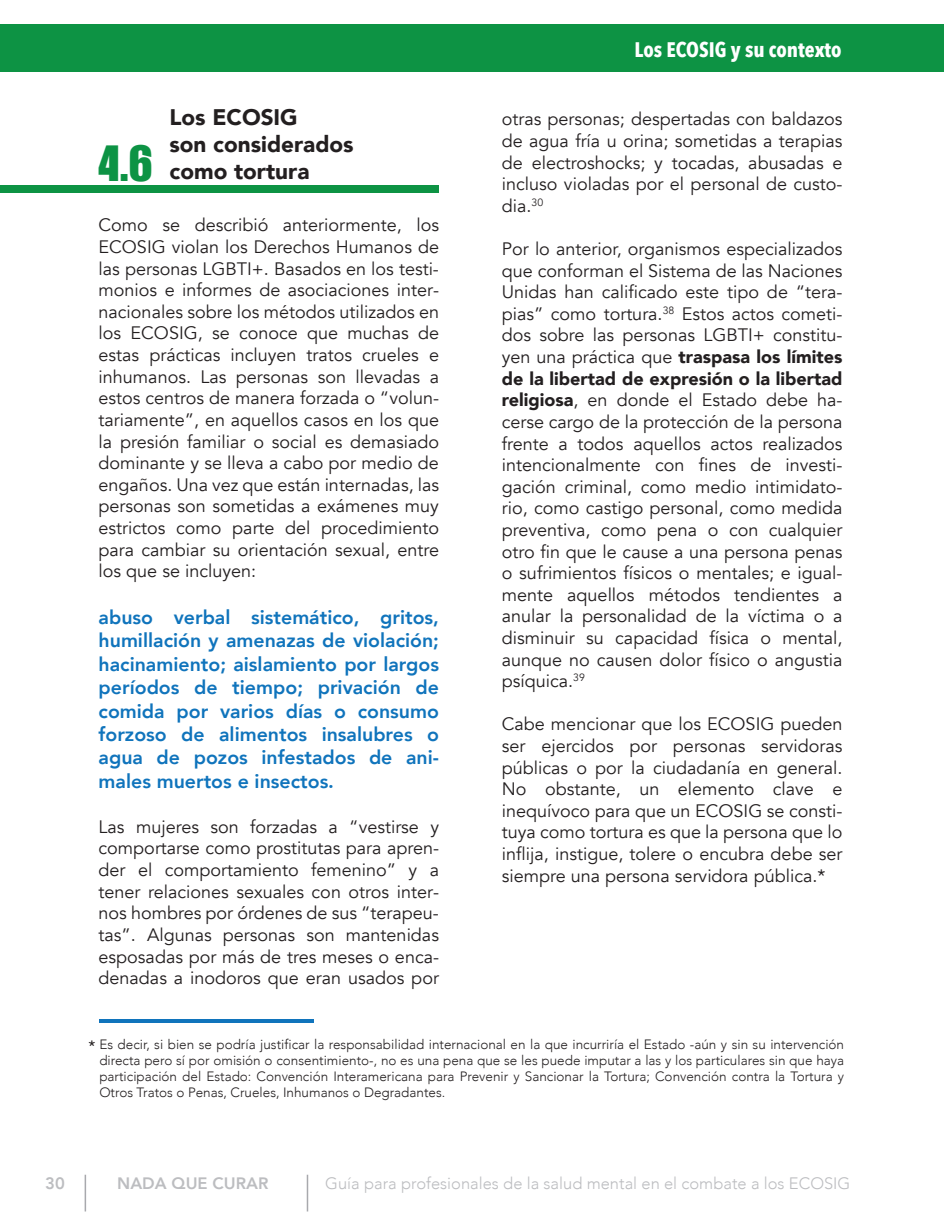
<style>
.page{position:relative;width:944px;height:1214px;background:#fff}
.page>*{position:absolute;margin:0;border:0;box-sizing:border-box;transform-origin:0 0}
.t1{font:45px "Gabo Drive";color:#0d9344}
.t2{font:900 22.5px/27px "Avenir";color:#231f20}
.t3{font:700 21px "Avenir Next Condensed";color:#fff}
.t4{font:800 19.5px/23.4px "Avenir";color:#1074bc;text-align:justify}
.t5{font:18px/21.6px "Avenir";color:#231f20;text-align:justify}
.t6{font:300 16.5px "Avenir";color:#bcbdc0}
.t7{font:800 16.5px "Avenir";color:#bcbdc0}
.t8{font:500 15px "Avenir";color:#231f20}
.t9{font:300 13.5px/16.2px "Avenir";color:#231f20;text-align:justify}
.s1{font-weight:900}
</style>
<div class="page">
<div style="left:0;top:24px;width:943px;height:47px;background:#0d9344"></div>
<hr style="left:307px;top:1174px;width:1px;height:37px;background:#a8a9ad">
<hr style="left:85px;top:1174px;width:1px;height:37px;background:#a8a9ad">
<div style="left:1px;top:186px;width:438px;height:7px;background:#0d9344"></div>
<hr style="left:99px;top:1019px;width:215px;height:3px;background:#1074bc">
<h1 class="t1" style="left:99px;top:132px;width:56px">4.6</h1>
<p class="t2" style="left:169px;top:103px;width:186px">Los ECOSIG<br>son considerados como tortura</p>
<p class="t5" style="left:99px;top:215px;width:342px">Como se describió anteriormente, los ECOSIG violan los Derechos Humanos de las personas LGBTI+. Basados en los testi&shy;monios e informes de asociaciones inter&shy;nacionales sobre los métodos utilizados en los ECOSIG, se conoce que muchas de estas prácticas incluyen tratos crueles e inhumanos. Las personas son llevadas a estos centros de manera forzada o “volun&shy;tariamente”, en aquellos casos en los que la presión familiar o social es demasiado dominante y se lleva a cabo por medio de engaños. Una vez que están internadas, las personas son sometidas a exámenes muy estrictos como parte del procedimiento para cambiar su orientación sexual, entre los que se incluyen:</p>
<p class="t4" style="left:99px;top:605px;width:342px">abuso verbal sistemático, gritos, humillación y amenazas de violación; hacinamiento; aislamiento por largos períodos de tiempo; privación de comida por varios días o consumo forzoso de alimentos insalubres o agua de pozos infestados de ani&shy;males muertos e insectos.</p>
<p class="t5" style="left:99px;top:816px;width:342px">Las mujeres son forzadas a “vestirse y comportarse como prostitutas para apren&shy;der el comportamiento femenino” y a tener relaciones sexuales con otros inter&shy;nos hombres por órdenes de sus “terapeu&shy;tas”. Algunas personas son mantenidas esposadas por más de tres meses o enca&shy;denadas a inodoros que eran usados por</p>
<p class="t3" style="left:634px;top:37px;width:208px">Los ECOSIG y su contexto</p>
<p class="t5" style="left:502px;top:109px;width:342px">otras personas; despertadas con baldazos de agua fría u orina; sometidas a terapias de electroshocks; y tocadas, abusadas e incluso violadas por el personal de custo&shy;dia.<sup>30</sup></p>
<p class="t5" style="left:502px;top:238px;width:342px">Por lo anterior, organismos especializados que conforman el Sistema de las Naciones Unidas han calificado este tipo de “tera&shy;pias” como tortura.<sup>38</sup> Estos actos cometi&shy;dos sobre las personas LGBTI+ constitu&shy;yen una práctica que <span class="s1">traspasa los límites de la libertad de expresión o la libertad religiosa</span>, en donde el Estado debe ha&shy;cerse cargo de la protección de la persona frente a todos aquellos actos realizados intencionalmente con fines de investi&shy;gación criminal, como medio intimidato&shy;rio, como castigo personal, como medida preventiva, como pena o con cualquier otro fin que le cause a una persona penas o sufrimientos físicos o mentales; e igual&shy;mente aquellos métodos tendientes a anular la personalidad de la víctima o a disminuir su capacidad física o mental, aunque no causen dolor físico o angustia psíquica.<sup>39</sup></p>
<p class="t5" style="left:502px;top:713px;width:342px">Cabe mencionar que los ECOSIG pueden ser ejercidos por personas servidoras públicas o por la ciudadanía en general.<br>No obstante, un elemento clave e inequívoco para que un ECOSIG se consti&shy;tuya como tortura es que la persona que lo inflija, instigue, tolere o encubra debe ser siempre una persona servidora pública.*</p>
<p class="t9" style="left:99px;top:1036px;width:746px">Es decir, si bien se podría justificar la responsabilidad internacional en la que incurriría el Estado -aún y sin su intervención directa pero sí por omisión o consentimiento-, no es una pena que se les puede imputar a las y los particulares sin que haya participación del Estado: Convención Interamericana para Prevenir y Sancionar la Tortura; Convención contra la Tortura y Otros Tratos o Penas, Crueles, Inhumanos o Degradantes.</p>
<p class="t8" style="left:89px;top:1032px;width:8px">*</p>
<p class="t7" style="left:45px;top:1170px;width:21px">30</p>
<p class="t7" style="left:117px;top:1170px;width:153px">NADA QUE CURAR</p>
<p class="t6" style="left:325px;top:1173px;width:526px">Guía para profesionales de la salud mental en el combate a los ECOSIG</p>
</div>
